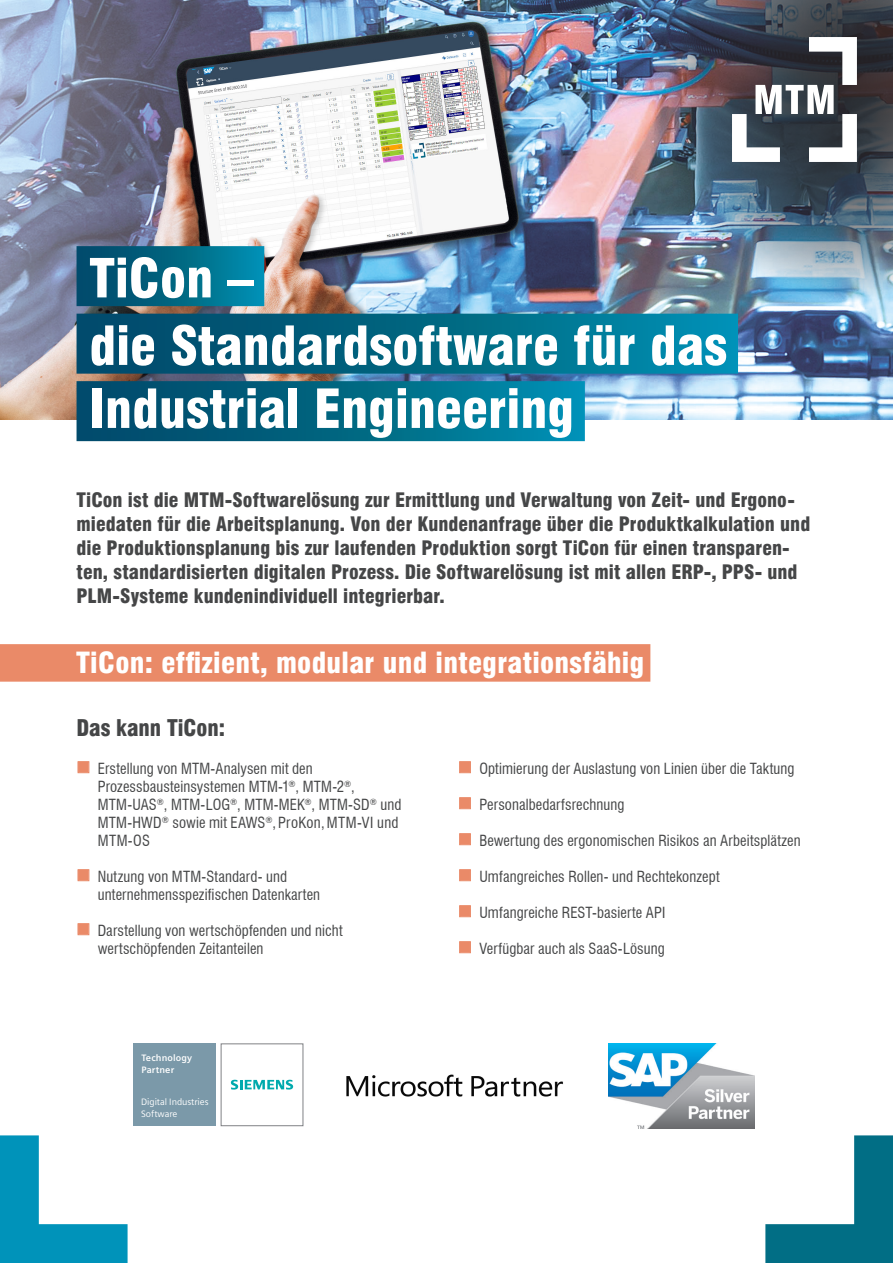
<style>
.page{position:relative;width:893px;height:1263px;background:#fff}
.page>*{position:absolute;margin:0;border:0;box-sizing:border-box;transform-origin:0 0}
.t1{font:900 condensed 52.5px "Swiss 721 BT";color:#fff}
.Kundenmeinung{font:900 condensed 28.5px "Swiss 721 BT";letter-spacing:.01em;color:#fff}
.t2{font:900 condensed 22.5px "Swiss 721 BT";letter-spacing:-.005em;color:#454647}
.t3{font:900 condensed 19.5px/24px "Swiss 721 BT";color:#454647}
.t4{font:condensed 15px/18px "Swiss 721 BT";letter-spacing:.005em;color:#454647}
.t5{font:9.3px/12.1px "Siemens Sans";letter-spacing:-.005em;color:#fff}
.t6{font:700 9.3px/12.1px "Siemens Sans";letter-spacing:.015em;color:#fff}
</style>
<div class="page">
<svg style="left:765px;top:1135px;width:128px;height:128px"></svg>
<svg style="left:0;top:1135px;width:128px;height:128px"></svg>
<img style="left:0;top:0;width:893px;height:420px">
<img style="left:649px;top:0;width:244px;height:299px">
<svg style="left:732px;top:37px;width:125px;height:125px"></svg>
<div style="left:77px;top:246px;width:187px;height:60px;background:linear-gradient(to right,#014462,#008dab)"></div>
<div style="left:77px;top:314px;width:661px;height:60px;background:linear-gradient(to right,#014462,#008dac)"></div>
<div style="left:77px;top:381px;width:508px;height:60px;background:linear-gradient(to right,#014462,#008dac)"></div>
<div style="left:0;top:644px;width:650px;height:38px;background:#ea8a68"></div>
<img style="left:346px;top:1074px;width:217px;height:23px">
<img style="left:608px;top:1043px;width:146px;height:85px">
<div style="left:133px;top:1043px;width:83px;height:83px;background:#7b99a9"></div>
<svg style="left:231px;top:1080px;width:62px;height:9px"></svg>
<div style="left:221px;top:1043px;width:82px;height:83px;border:1px solid #808285"></div>
<p class="t1" style="left:89px;top:247px;width:166px">TiCon –</p>
<p class="t1" style="left:89px;top:314px;width:639px">die Standardsoftware für das</p>
<p class="t1" style="left:89px;top:377px;width:486px">Industrial Engineering</p>
<p class="t3" style="left:77px;top:488px;width:735px">TiCon ist die MTM-Softwarelösung zur Ermittlung und Verwaltung von Zeit- und Ergono&shy;miedaten für die Arbeitsplanung. Von der Kundenanfrage über die Produktkalkulation und die Produktionsplanung bis zur laufenden Produktion sorgt TiCon für einen transparen&shy;ten, standardisierten digitalen Prozess. Die Softwarelösung ist mit allen ERP-, PPS- und PLM-Systeme kundenindividuell integrierbar.</p>
<p class="Kundenmeinung" style="left:76px;top:646px;width:570px">TiCon: effizient, modular und integrationsfähig</p>
<p class="t2" style="left:77px;top:714px;width:150px">Das kann TiCon:</p>
<p class="t4" style="left:98px;top:760px;width:305px">Erstellung von MTM-Analysen mit den Prozessbausteinsystemen MTM-1<sup>®</sup>, MTM-2<sup>®</sup>, MTM-UAS<sup>®</sup>, MTM-LOG<sup>®</sup>, MTM-MEK<sup>®</sup>, MTM-SD<sup>®</sup> und MTM-HWD<sup>®</sup> sowie mit EAWS<sup>®</sup>, ProKon, MTM-VI und MTM-OS</p>
<p class="t4" style="left:98px;top:868px;width:224px">Nutzung von MTM-Standard- und unternehmensspezifischen Datenkarten</p>
<p class="t4" style="left:98px;top:922px;width:246px">Darstellung von wertschöpfenden und nicht wertschöpfenden Zeitanteilen</p>
<p class="t4" style="left:479px;top:760px;width:317px">Optimierung der Auslastung von Linien über die Taktung</p>
<p class="t4" style="left:479px;top:796px;width:147px">Personalbedarfsrechnung</p>
<p class="t4" style="left:479px;top:832px;width:323px">Bewertung des ergonomischen Risikos an Arbeitsplätzen</p>
<p class="t4" style="left:479px;top:868px;width:242px">Umfangreiches Rollen- und Rechtekonzept</p>
<p class="t4" style="left:479px;top:904px;width:188px">Umfangreiche REST-basierte API</p>
<p class="t4" style="left:479px;top:940px;width:187px">Verfügbar auch als SaaS-Lösung</p>
<p class="t6" style="left:141px;top:1051px;width:52px">Technology<br>Partner</p>
<p class="t5" style="left:141px;top:1095px;width:69px">Digital Industries<br>Software</p>
</div>
